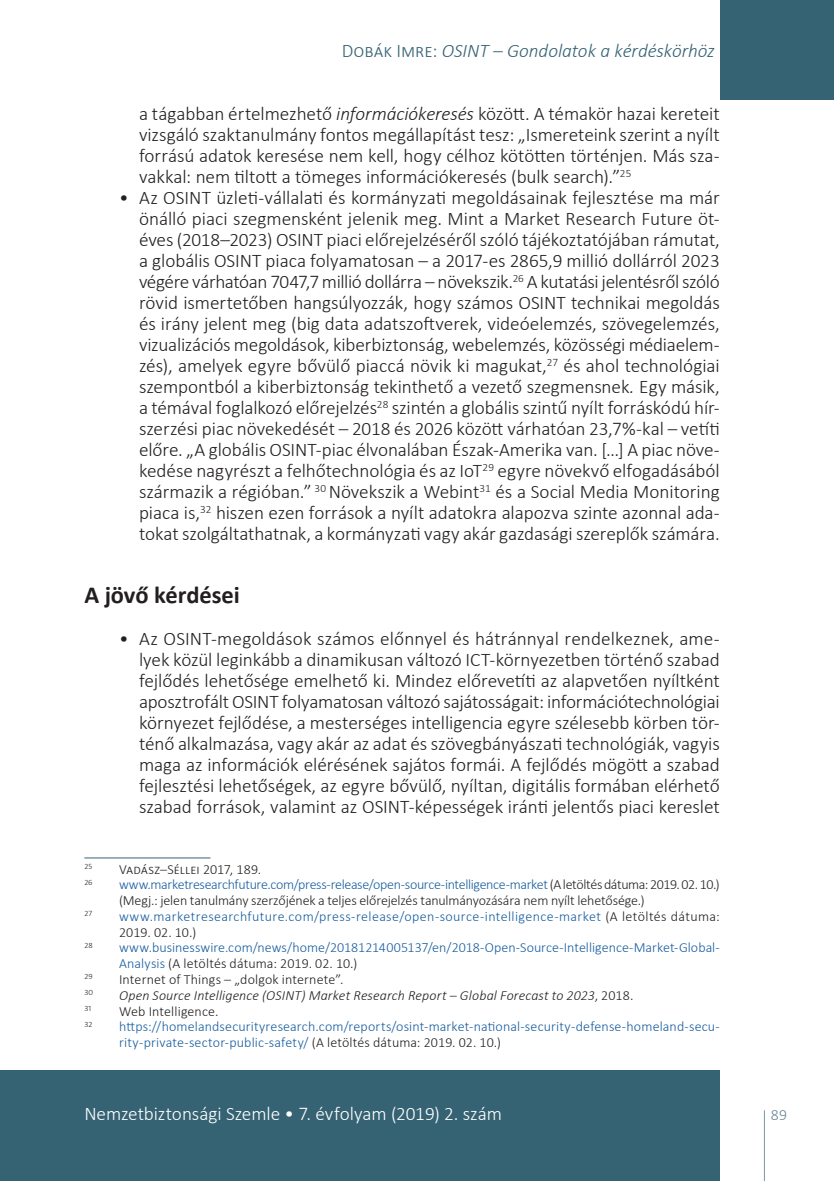
<style>
.page{position:relative;width:834px;height:1181px;background:#fff}
.page>*{position:absolute;margin:0;border:0;box-sizing:border-box;transform-origin:0 0}
.Head_1{font:700 24.5px "Calibri";letter-spacing:-.005em;color:#231f20}
.t1{font:300 19.25px/21px "Calibri";letter-spacing:-.005em;color:#231f20;text-align:justify}
.t2{font:300 19.25px "Calibri";letter-spacing:-.005em;color:#fff}
.t3{font:italic 300 19.25px "Calibri";letter-spacing:-.005em;color:#366374}
.t4{font:300 15.75px "Calibri";color:#6c8694}
.Footnote_text{font:300 14px/15.8px "Calibri";letter-spacing:.005em;color:#175d9e}
.Footnote_text-2{font:300 14px/15.8px "Calibri";color:#231f20}
.Footnote_text-3{font:300 14px/15.8px "Calibri";letter-spacing:.025em;color:#175d9e}
.Footnote_text-4{font:italic 300 14px "Calibri";letter-spacing:.005em;color:#231f20}
.Footnote_text-5{font:300 8.22px "Calibri";letter-spacing:.015em;color:#231f20}
.s1{font-style:normal}
.s2{font-style:italic}
.s3{color:#175d9e}
.s4{color:#231f20}
</style>
<div class="page">
<svg style="left:763px;top:1109px;width:2px;height:72px"></svg>
<div style="left:0;top:1070px;width:719px;height:111px;background:#366374"></div>
<div style="left:719px;top:0;width:114px;height:99px;background:#366374"></div>
<hr style="left:84px;top:857px;width:126px;height:1px;background:#366374">
<p class="t3" style="left:342px;top:39px;width:374px"><span class="s1">Dobák Imre:</span> OSINT – Gondolatok a kérdéskörhöz</p>
<p class="t1" style="left:139px;top:103px;width:582px">a tágabban értelmezhető <span class="s2">információkeresés</span> között. A témakör hazai kereteit vizsgáló szaktanulmány fontos megállapítást tesz: „Ismereteink szerint a nyílt forrású adatok keresése nem kell, hogy célhoz kötötten történjen. Más sza&shy;vakkal: nem tiltott a tömeges információkeresés (bulk search).”<sup>25</sup></p>
<p class="t1" style="left:139px;top:187px;width:582px;text-indent:-20px">• Az OSINT üzleti-vállalati és kormányzati megoldásainak fejlesztése ma már önálló piaci szegmensként jelenik meg. Mint a Market Research Future öt&shy;éves (2018–2023) OSINT piaci előrejelzéséről szóló tájékoztatójában rámutat, a globális OSINT piaca folyamatosan – a 2017-es 2865,9 millió dollárról 2023 végére várhatóan 7047,7 millió dollárra – növekszik.<sup>26</sup> A kutatási jelentésről szóló rövid ismertetőben hangsúlyozzák, hogy számos OSINT technikai megoldás és irány jelent meg (big data adatszoftverek, videóelemzés, szövegelemzés, vizualizációs megoldások, kiberbiztonság, webelemzés, közösségi médiaelem&shy;zés), amelyek egyre bővülő piaccá növik ki magukat,<sup>27</sup> és ahol technológiai szempontból a kiberbiztonság tekinthető a vezető szegmensnek<span class="s2">.</span> Egy másik, a témával foglalkozó előrejelzés<sup>28</sup> szintén a globális szintű nyílt forráskódú hír&shy;szerzési piac növekedését – 2018 és 2026 között várhatóan 23,7%-kal – vetíti előre. „A globális OSINT-piac élvonalában Észak-Amerika van. […] A piac növe&shy;kedése nagyrészt a felhőtechnológia és az IoT<sup>29</sup> egyre növekvő elfogadásából származik a régióban.” <sup>30</sup> Növekszik a Webint<sup>31</sup> és a Social Media Monitoring piaca is,<sup>32</sup> hiszen ezen források a nyílt adatokra alapozva szinte azonnal ada&shy;tokat szolgáltathatnak, a kormányzati vagy akár gazdasági szereplők számára.</p>
<p class="Head_1" style="left:84px;top:578px;width:157px">A jövő kérdései</p>
<p class="t1" style="left:139px;top:628px;width:582px;text-indent:-20px">• Az OSINT-megoldások számos előnnyel és hátránnyal rendelkeznek, ame&shy;lyek közül leginkább a dinamikusan változó ICT-környezetben történő szabad fejlődés lehetősége emelhető ki. Mindez előrevetíti az alapvetően nyíltként aposztrofált OSINT folyamatosan változó sajátosságait: információtechnológiai környezet fejlődése, a mesterséges intelligencia egyre szélesebb körben tör&shy;ténő alkalmazása, vagy akár az adat és szövegbányászati technológiák, vagyis maga az információk elérésének sajátos formái. A fejlődés mögött a szabad fejlesztési lehetőségek, az egyre bővülő, nyíltan, digitális formában elérhető szabad források, valamint az OSINT-képességek iránti jelentős piaci kereslet</p>
<p class="Footnote_text-5" style="left:84px;top:861px;width:10px">25</p>
<p class="Footnote_text-2" style="left:119px;top:861px;width:144px">Vadász–Séllei 2017, 189.</p>
<p class="Footnote_text-5" style="left:84px;top:877px;width:10px">26</p>
<p class="Footnote_text-2" style="left:119px;top:877px;width:602px"><span class="s3">www.marketresearchfuture.com/press-release/open-source-intelligence-market</span>(Aletöltés dátuma: 2019.02.10.) (Megj.: jelen tanulmány szerzőjének a teljes előrejelzés tanulmányozására nem nyílt lehetősége.)</p>
<p class="Footnote_text-5" style="left:84px;top:908px;width:9px">27</p>
<p class="Footnote_text-3" style="left:119px;top:908px;width:602px">www.marketresearchfuture.com/press-release/open-source-intelligence-market <span class="s4">(A letöltés dátuma:<br>2019. 02. 10.)</span></p>
<p class="Footnote_text-5" style="left:84px;top:940px;width:10px">28</p>
<p class="Footnote_text" style="left:119px;top:940px;width:602px">www.businesswire.com/news/home/20181214005137/en/2018-Open-Source-Intelligence-Market-Global-<br>Analysis <span class="s4">(A letöltés dátuma: 2019. 02. 10.)</span></p>
<p class="Footnote_text-5" style="left:84px;top:971px;width:10px">29</p>
<p class="Footnote_text-2" style="left:119px;top:971px;width:226px">Internet of Things – „dolgok internete”.</p>
<p class="Footnote_text-5" style="left:84px;top:987px;width:10px">30</p>
<p class="Footnote_text-4" style="left:119px;top:986px;width:515px">Open Source Intelligence (OSINT) Market Research Report – Global Forecast to 2023<span class="s1">, 2018.</span></p>
<p class="Footnote_text-5" style="left:84px;top:1003px;width:8px">31</p>
<p class="Footnote_text-2" style="left:119px;top:1003px;width:101px">Web Intelligence.</p>
<p class="Footnote_text-5" style="left:84px;top:1018px;width:10px">32</p>
<p class="Footnote_text" style="left:119px;top:1018px;width:602px">https://homelandsecurityresearch.com/reports/osint-market-national-security-defense-homeland-secu&shy;rity-private-sector-public-safety/ <span class="s4">(A letöltés dátuma: 2019. 02. 10.)</span></p>
<p class="t2" style="left:84px;top:1102px;width:419px">Nemzetbiztonsági Szemle • 7. évfolyam (2019) 2. szám</p>
<p class="t4" style="left:770px;top:1105px;width:18px">89</p>
</div>
